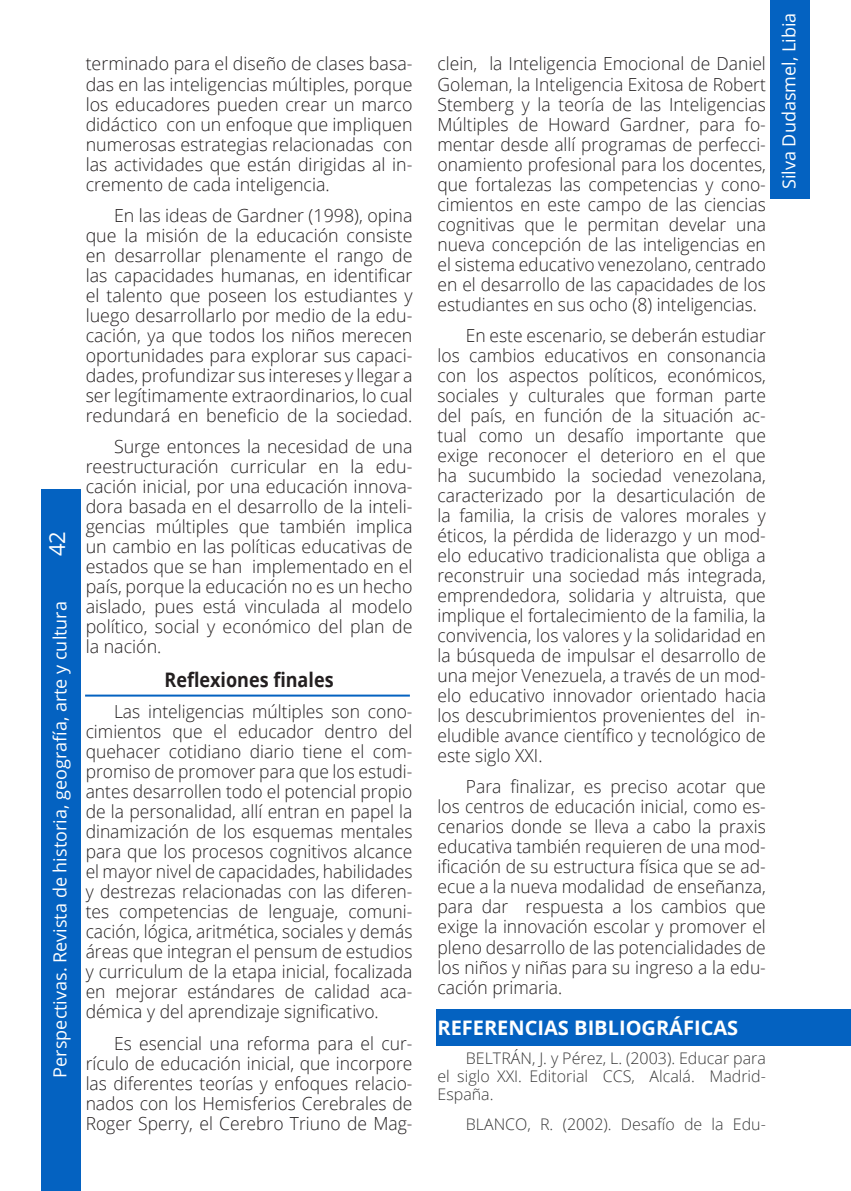
<style>
.page{position:relative;width:851px;height:1191px;background:#fff}
.page>*{position:absolute;margin:0;border:0;box-sizing:border-box;transform-origin:0 0}
.t1{font:22px "Open Sans";color:#fff}
.Titulos_1{font:700 20px "Open Sans";color:#fff}
.suptitulos{font:700 20px "Open Sans";color:#231f20;scale:.9 1}
.Parrafos{font:300 18px/20px "Open Sans";color:#231f20;text-align:justify}
.t2{font:18px "Open Sans";color:#fff}
.Bibliografia{font:300 16px/18px "Open Sans";color:#383838;text-align:justify}
</style>
<div class="page">
<div style="left:41px;top:489px;width:40px;height:702px;background:#0462c1"></div>
<div style="left:770px;top:0;width:39px;height:198px;background:#0462c1"></div>
<div style="left:436px;top:1009px;width:414px;height:36px;background:#0462c1"></div>
<hr style="left:85px;top:694px;width:325px;height:2px;background:#0462c1">
<p class="t1" style="left:42px;top:556px;width:27px;rotate:-90deg">42</p>
<p class="t2" style="left:48px;top:1077px;width:478px;rotate:-90deg">Perspectivas. Revista de historia, geografía, arte y cultura</p>
<p class="Parrafos" style="left:86px;top:53px;width:328px">terminado para el diseño de clases basa&shy;das en las inteligencias múltiples, porque los educadores pueden crear un marco didáctico con un enfoque que impliquen numerosas estrategias relacionadas con las actividades que están dirigidas al in&shy;cremento de cada inteligencia.</p>
<p class="Parrafos" style="left:86px;top:205px;width:328px;text-indent:28px">En las ideas de Gardner (1998), opina que la misión de la educación consiste en desarrollar plenamente el rango de las capacidades humanas, en identificar el talento que poseen los estudiantes y luego desarrollarlo por medio de la edu&shy;cación, ya que todos los niños merecen oportunidades para explorar sus capaci&shy;dades, profundizar sus intereses y llegar a ser legítimamente extraordinarios, lo cual redundará en beneficio de la sociedad.</p>
<p class="Parrafos" style="left:86px;top:436px;width:328px;text-indent:28px">Surge entonces la necesidad de una reestructuración curricular en la edu&shy;cación inicial, por una educación innova&shy;dora basada en el desarrollo de la inteli&shy;gencias múltiples que también implica un cambio en las políticas educativas de estados que se han implementado en el país, porque la educación no es un hecho aislado, pues está vinculada al modelo político, social y económico del plan de la nación.</p>
<p class="suptitulos" style="left:164px;top:665px;width:189px">Reflexiones finales</p>
<p class="Parrafos" style="left:86px;top:701px;width:328px;text-indent:28px">Las inteligencias múltiples son cono&shy;cimientos que el educador dentro del quehacer cotidiano diario tiene el com&shy;promiso de promover para que los estudi&shy;antes desarrollen todo el potencial propio de la personalidad, allí entran en papel la dinamización de los esquemas mentales para que los procesos cognitivos alcance el mayor nivel de capacidades, habilidades y destrezas relacionadas con las diferen&shy;tes competencias de lenguaje, comuni&shy;cación, lógica, aritmética, sociales y demás áreas que integran el pensum de estudios y curriculum de la etapa inicial, focalizada en mejorar estándares de calidad aca&shy;démica y del aprendizaje significativo.</p>
<p class="Parrafos" style="left:86px;top:1032px;width:328px;text-indent:28px">Es esencial una reforma para el cur&shy;rículo de educación inicial, que incorpore las diferentes teorías y enfoques relacio&shy;nados con los Hemisferios Cerebrales de Roger Sperry, el Cerebro Triuno de Mag-</p>
<p class="Parrafos" style="left:437px;top:53px;width:330px">clein, la Inteligencia Emocional de Daniel Goleman, la Inteligencia Exitosa de Robert Stemberg y la teoría de las Inteligencias Múltiples de Howard Gardner, para fo&shy;mentar desde allí programas de perfecci&shy;onamiento profesional para los docentes, que fortalezas las competencias y cono&shy;cimientos en este campo de las ciencias cognitivas que le permitan develar una nueva concepción de las inteligencias en el sistema educativo venezolano, centrado en el desarrollo de las capacidades de los estudiantes en sus ocho (8) inteligencias.</p>
<p class="Parrafos" style="left:437px;top:325px;width:330px;text-indent:28px">En este escenario, se deberán estudiar los cambios educativos en consonancia con los aspectos políticos, económicos, sociales y culturales que forman parte del país, en función de la situación ac&shy;tual como un desafío importante que exige reconocer el deterioro en el que ha sucumbido la sociedad venezolana, caracterizado por la desarticulación de la familia, la crisis de valores morales y éticos, la pérdida de liderazgo y un mod&shy;elo educativo tradicionalista que obliga a reconstruir una sociedad más integrada, emprendedora, solidaria y altruista, que implique el fortalecimiento de la familia, la convivencia, los valores y la solidaridad en la búsqueda de impulsar el desarrollo de una mejor Venezuela, a través de un mod&shy;elo educativo innovador orientado hacia los descubrimientos provenientes del in&shy;eludible avance científico y tecnológico de este siglo XXI.</p>
<p class="Parrafos" style="left:437px;top:776px;width:330px;text-indent:28px">Para finalizar, es preciso acotar que los centros de educación inicial, como es&shy;cenarios donde se lleva a cabo la praxis educativa también requieren de una mod&shy;ificación de su estructura física que se ad&shy;ecue a la nueva modalidad de enseñanza, para dar respuesta a los cambios que exige la innovación escolar y promover el pleno desarrollo de las potencialidades de los niños y niñas para su ingreso a la edu&shy;cación primaria.</p>
<p class="Titulos_1" style="left:437px;top:1013px;width:302px">REFERENCIAS BIBLIOGRÁFICAS</p>
<p class="Bibliografia" style="left:437px;top:1049px;width:330px;text-indent:28px">BELTRÁN, J. y Pérez, L. (2003). Educar para el siglo XXI. Editorial CCS, Alcalá. Madrid-España.</p>
<p class="Bibliografia" style="left:466px;top:1114px;width:301px">BLANCO, R. (2002). Desafío de la Edu-</p>
<p class="t2" style="left:776px;top:189px;width:178px;rotate:-90deg">Silva Dudasmel, Libia</p>
</div>
